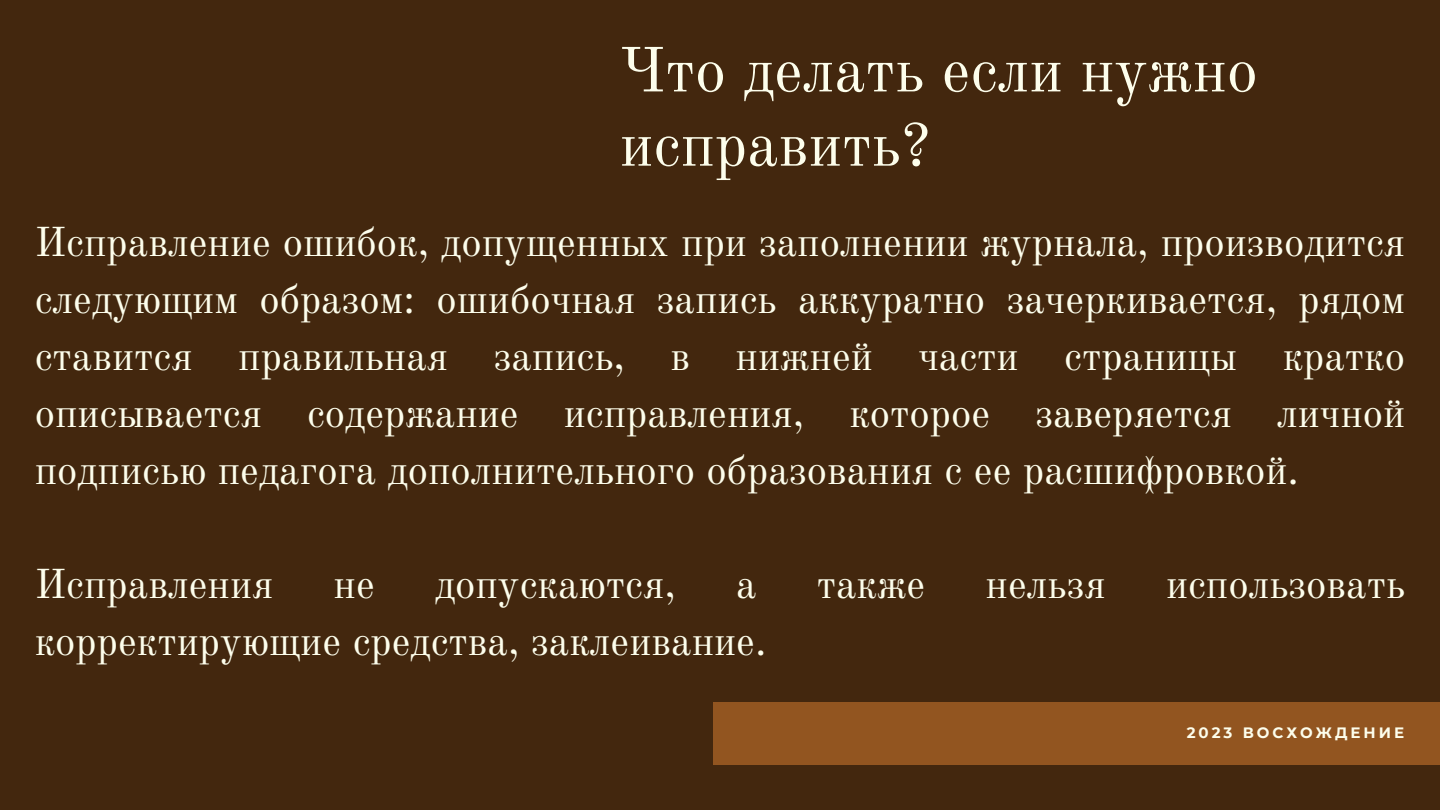
<style>
.page{position:relative;width:1440px;height:810px;background:#43270e}
.page>*{position:absolute;margin:0;border:0;box-sizing:border-box;transform-origin:0 0}
.t1{font:62.5px/74.2px "Old Standard";color:#fdfeec}
.t2{font:41px/57px "Old Standard";color:#fdfeec;text-align:justify}
.t3{font:700 15px "Montserrat";letter-spacing:.2em;color:#fdfeec}
</style>
<div class="page">
<div style="left:713px;top:702px;width:727px;height:62px;background:#925520"></div>
<p class="t1" style="left:620px;top:34px;width:640px">Что делать если нужно исправить?</p>
<p class="t2" style="left:35px;top:214px;width:1372px">Исправление ошибок, допущенных при заполнении журнала, производится следующим образом: ошибочная запись аккуратно зачеркивается, рядом ставится правильная запись, в нижней части страницы кратко описывается содержание исправления, которое заверяется личной подписью педагога дополнительного образования с ее расшифровкой.</p>
<p class="t2" style="left:35px;top:556px;width:240px">Исправления</p>
<p class="t2" style="left:334px;top:556px;width:43px">не</p>
<p class="t2" style="left:435px;top:556px;width:242px">допускаются,</p>
<p class="t2" style="left:736px;top:556px;width:22px">а</p>
<p class="t2" style="left:817px;top:556px;width:110px">также</p>
<p class="t2" style="left:986px;top:556px;width:122px">нельзя</p>
<p class="t2" style="left:1166px;top:556px;width:241px">использовать</p>
<p class="t2" style="left:35px;top:613px;width:733px">корректирующие средства, заклеивание.</p>
<p class="t3" style="left:1187px;top:723px;width:219px">2023 ВОСХОЖДЕНИЕ</p>
</div>
